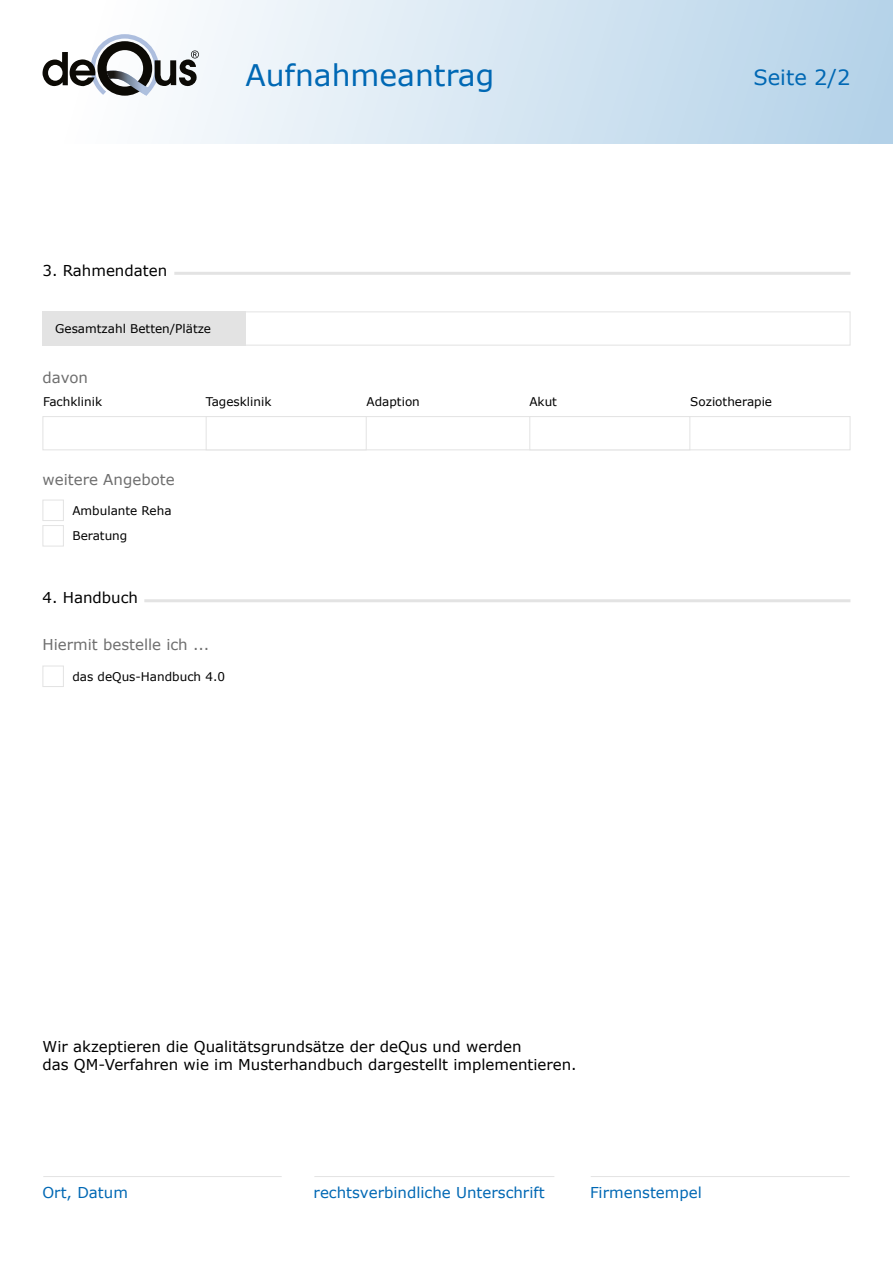
<style>
.page{position:relative;width:893px;height:1263px;background:#fff}
.page>*{position:absolute;margin:0;border:0;box-sizing:border-box;transform-origin:0 0}
.t1{font:29.7px "Verdana";color:#0068b4}
.t2{font:21px "Verdana";color:#0068b4}
.t3{font:15px/18px "Verdana";color:#000}
.t4{font:15px "Verdana";color:#0068b4}
.t5{font:15px "Verdana";color:#6e6e6e}
.t6{font:12px "Verdana";color:#000}
</style>
<div class="page">
<div style="left:0;top:0;width:893px;height:143px;background:linear-gradient(to right,#fff,#b4d2e8)"></div>
<svg style="left:43px;top:34px;width:156px;height:62px"></svg>
<div style="left:43px;top:311px;width:807px;height:34px;background:#fff;border:1px solid #e3e3e3"></div>
<div style="left:43px;top:311px;width:203px;height:34px;background:#e3e3e3"></div>
<hr style="left:174px;top:272px;width:676px;height:3px;background:#e3e3e3">
<hr style="left:144px;top:599px;width:706px;height:3px;background:#e3e3e3">
<div style="left:43px;top:416px;width:807px;height:34px;background:#fff;border:1px solid #e3e3e3"></div>
<div style="left:206px;top:416px;width:161px;height:34px;background:#fff;border:1px solid #e3e3e3"></div>
<div style="left:529px;top:416px;width:161px;height:34px;background:#fff;border:1px solid #e3e3e3"></div>
<div style="left:43px;top:500px;width:21px;height:21px;background:#fff;border:1px solid #e3e3e3"></div>
<div style="left:43px;top:666px;width:21px;height:21px;background:#fff;border:1px solid #e3e3e3"></div>
<div style="left:43px;top:525px;width:21px;height:21px;background:#fff;border:1px solid #e3e3e3"></div>
<hr style="left:43px;top:1176px;width:239px;height:1px;background:#e3e3e3">
<hr style="left:314px;top:1176px;width:240px;height:1px;background:#e3e3e3">
<hr style="left:591px;top:1176px;width:259px;height:1px;background:#e3e3e3">
<h1 class="t1" style="left:246px;top:56px;width:250px">Aufnahmeantrag</h1>
<h2 class="t2" style="left:753px;top:64px;width:99px">Seite 2/2</h2>
<p class="t3" style="left:43px;top:261px;width:126px">3. Rahmendaten</p>
<p class="t6" style="left:55px;top:321px;width:157px">Gesamtzahl Betten/Plätze</p>
<p class="t5" style="left:43px;top:368px;width:47px">davon</p>
<p class="t6" style="left:43px;top:394px;width:61px">Fachklinik</p>
<p class="t6" style="left:206px;top:394px;width:67px">Tagesklinik</p>
<p class="t5" style="left:43px;top:470px;width:134px">weitere Angebote</p>
<p class="t6" style="left:72px;top:503px;width:101px">Ambulante Reha</p>
<p class="t6" style="left:72px;top:528px;width:56px">Beratung</p>
<p class="t3" style="left:43px;top:589px;width:97px">4. Handbuch</p>
<p class="t5" style="left:43px;top:635px;width:168px">Hiermit bestelle ich ...</p>
<p class="t6" style="left:72px;top:669px;width:154px">das deQus-Handbuch 4.0</p>
<p class="t6" style="left:367px;top:394px;width:55px">Adaption</p>
<p class="t6" style="left:529px;top:394px;width:29px">Akut</p>
<p class="t6" style="left:690px;top:394px;width:83px">Soziotherapie</p>
<p class="t3" style="left:43px;top:1038px;width:536px">Wir akzeptieren die Qualitätsgrundsätze der deQus und werden<br>das QM-Verfahren wie im Musterhandbuch dargestellt implementieren.</p>
<p class="t4" style="left:43px;top:1183px;width:87px">Ort, Datum</p>
<p class="t4" style="left:314px;top:1183px;width:233px">rechtsverbindliche Unterschrift</p>
<p class="t4" style="left:590px;top:1183px;width:113px">Firmenstempel</p>
</div>
